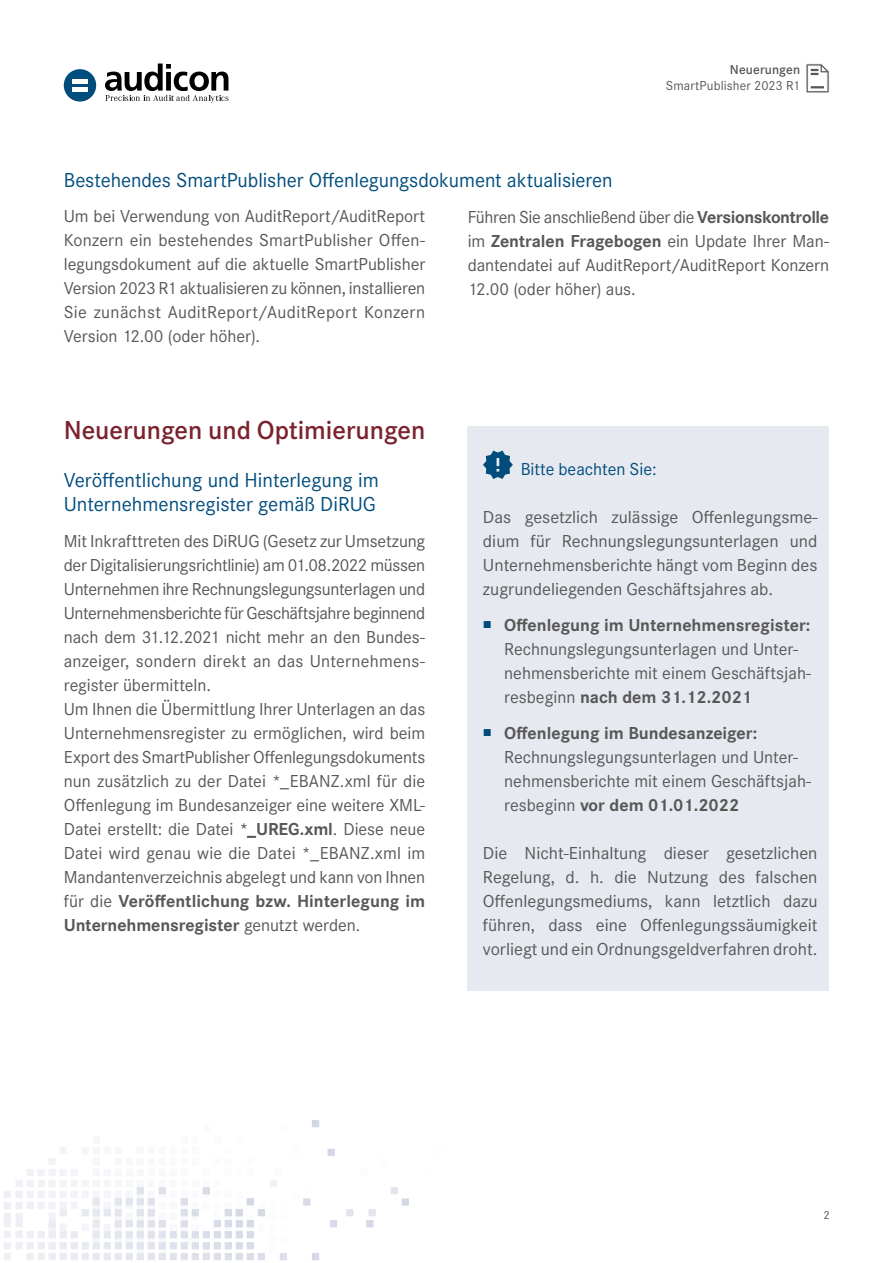
<style>
.page{position:relative;width:893px;height:1263px;background:#fff}
.page>*{position:absolute;margin:0;border:0;box-sizing:border-box;transform-origin:0 0}
.t1{font:600 27px "Corporate S";color:#7a232e}
.t2{font:21px/24px "Corporate S";color:#004d7d}
.t3{font:18px/24px "Corporate S";letter-spacing:-.005em;color:#575756;text-align:justify}
.t4{font:18px "Corporate S";color:#004d7d}
.t5{font:13.5px "Corporate S";letter-spacing:.005em;color:#575756}
.t6{font:600 13.5px "Corporate S";letter-spacing:.01em;color:#575756}
.t7{font:12px "Corporate S";color:#575756}
.s1{font-weight:700}
</style>
<div class="page">
<div style="left:64px;top:69px;width:32px;height:33px;background:#004d7d;border-radius:50%"></div>
<hr style="left:72px;top:80px;width:16px;height:4px;background:#fff">
<hr style="left:72px;top:87px;width:16px;height:4px;background:#fff">
<svg style="left:105px;top:64px;width:123px;height:39px"></svg>
<svg style="left:330px;top:1220px;width:7px;height:7px"></svg>
<svg style="left:328px;top:1149px;width:7px;height:7px"></svg>
<svg style="left:346px;top:1209px;width:7px;height:7px"></svg>
<svg style="left:366px;top:1209px;width:10px;height:18px"></svg>
<svg style="left:391px;top:1187px;width:18px;height:19px"></svg>
<svg style="left:4px;top:1120px;width:315px;height:141px"></svg>
<svg style="left:806px;top:63px;width:24px;height:30px"></svg>
<div style="left:468px;top:427px;width:361px;height:564px;background:#e7e9f1"></div>
<svg style="left:483px;top:451px;width:30px;height:28px"></svg>
<p class="t6" style="left:730px;top:61px;width:72px">Neuerungen</p>
<p class="t5" style="left:666px;top:78px;width:136px">SmartPublisher 2023 R1</p>
<p class="t2" style="left:64px;top:168px;width:550px">Bestehendes SmartPublisher Offenlegungsdokument aktualisieren</p>
<p class="t3" style="left:468px;top:205px;width:363px">Führen Sie anschließend über die <span class="s1">Versionskontrolle </span>im <span class="s1">Zentralen Fragebogen</span> ein Update Ihrer Man&shy;dantendatei auf AuditReport/AuditReport Konzern 12.00 (oder höher) aus.</p>
<p class="t3" style="left:64px;top:205px;width:363px">Um bei Verwendung von AuditReport/AuditReport Konzern ein bestehendes SmartPublisher Offen&shy;legungsdokument auf die aktuelle SmartPublisher Version 2023 R1 aktualisieren zu können, installieren Sie zunächst AuditReport/AuditReport Konzern Version 12.00 (oder höher).</p>
<h1 class="t1" style="left:64px;top:414px;width:363px">Neuerungen und Optimierungen</h1>
<p class="t2" style="left:64px;top:468px;width:316px">Veröffentlichung und Hinterlegung im<br>Unternehmensregister gemäß DiRUG</p>
<p class="t3" style="left:64px;top:529px;width:363px;text-align:left">Mit Inkrafttreten des DiRUG (Gesetz zur Umsetzung der Digitalisierungsrichtlinie) am 01.08.2022 müssen Unternehmen ihre Rechnungslegungsunterlagen und Unternehmensberichte für Geschäftsjahre beginnend nach dem 31.12.2021 nicht mehr an den Bundes&shy;anzeiger, sondern direkt an das Unternehmens&shy;register übermitteln.<br>Um Ihnen die Übermittlung Ihrer Unterlagen an das Unternehmensregister zu ermöglichen, wird beim Export des SmartPublisher Offenlegungsdokuments nun zusätzlich zu der Datei *_EBANZ.xml für die Offenlegung im Bundesanzeiger eine weitere XML-Datei erstellt: die Datei <span class="s1">*_UREG.xml</span>. Diese neue Datei wird genau wie die Datei *_EBANZ.xml im Mandantenverzeichnis abgelegt und kann von Ihnen für die <span class="s1">Veröffentlichung bzw. Hinterlegung im Unternehmensregister</span> genutzt werden.</p>
<p class="t4" style="left:521px;top:458px;width:137px">Bitte beachten Sie:</p>
<p class="t3" style="left:483px;top:505px;width:336px">Das gesetzlich zulässige Offenlegungsme&shy;dium für Rechnungslegungsunterlagen und Unternehmensberichte hängt vom Beginn des zugrundeliegenden Geschäftsjahres ab.</p>
<p class="t3" style="left:504px;top:613px;width:308px;text-align:left;text-indent:-21px"><sup>■</sup> <span class="s1">Offenlegung im Unternehmensregister:<br></span>Rechnungslegungsunterlagen und Unter&shy;nehmensberichte mit einem Geschäftsjah&shy;resbeginn <span class="s1">nach dem 31.12.2021</span></p>
<p class="t3" style="left:504px;top:721px;width:308px;text-align:left;text-indent:-21px"><sup>■</sup> <span class="s1">Offenlegung im Bundesanzeiger:<br></span>Rechnungslegungsunterlagen und Unter&shy;nehmensberichte mit einem Geschäftsjah&shy;resbeginn <span class="s1">vor dem 01.01.2022</span></p>
<p class="t3" style="left:483px;top:841px;width:336px">Die Nicht-Einhaltung dieser gesetzlichen Regelung, d. h. die Nutzung des falschen Offenlegungsmediums, kann letztlich dazu führen, dass eine Offenlegungssäumigkeit vorliegt und ein Ordnungsgeldverfahren droht.</p>
<p class="t7" style="left:823px;top:1208px;width:8px">2</p>
</div>
